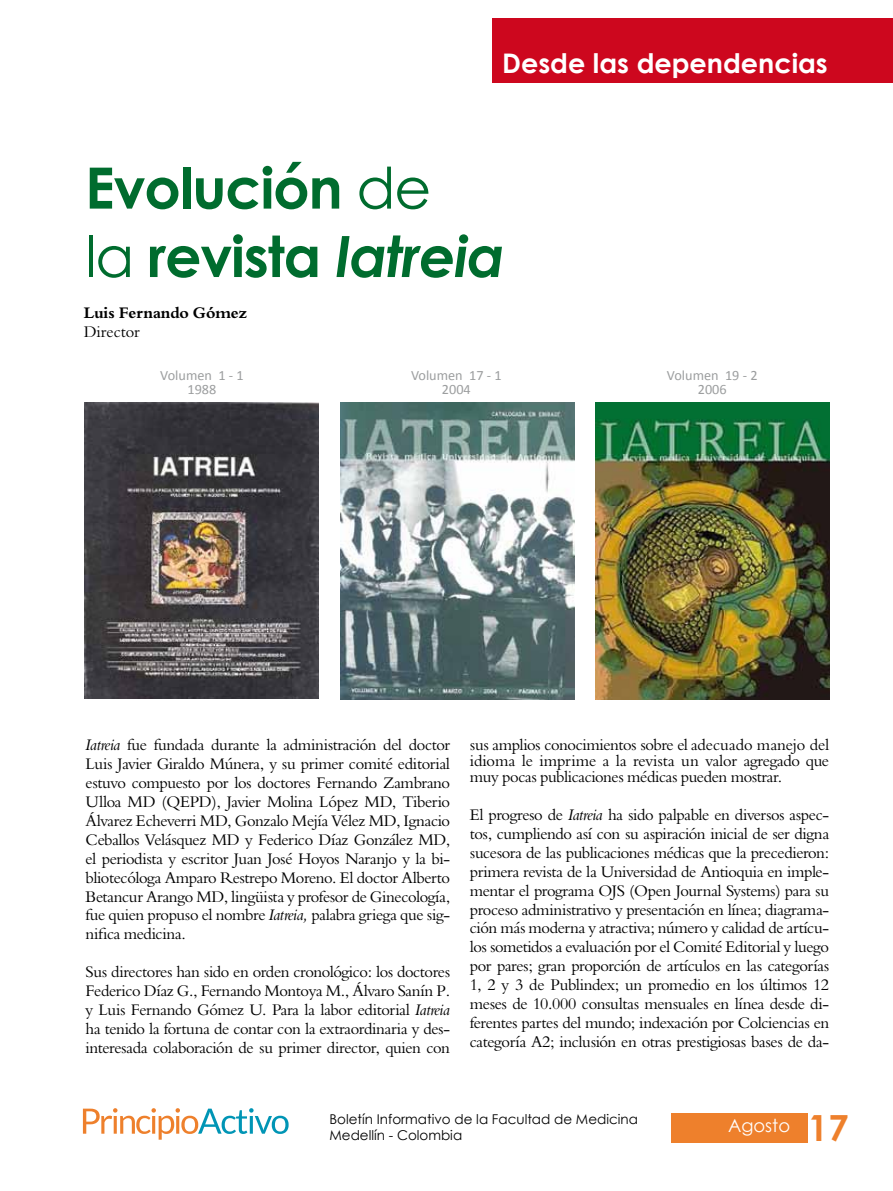
<style>
.page{position:relative;width:893px;height:1191px;background:#fff}
.page>*{position:absolute;margin:0;border:0;box-sizing:border-box;transform-origin:0 0}
.t1{font:700 57px/68.4px "Century Gothic";letter-spacing:-.02em;color:#006c2e}
.t2{font:700 27px "Century Gothic";color:#fff}
.t3{font:18px "Century Gothic";color:#fff}
.t4{font:15.75px/18.9px "Bergamo Std";letter-spacing:-.02em;color:#000;text-align:justify}
.t5{font:700 15.75px "Bergamo Std";letter-spacing:-.005em;color:#000}
.t6{font:15.75px "Bergamo Std";color:#000}
.t7{font:14.25px/14.1px "Calibri";color:#9c9e9f;text-align:center}
.t8{font:13.5px/16.2px "Century Gothic";color:#000}
.s1{font-weight:400}
.s2{font-style:italic}
.s3{font-weight:700;font-size:36px;color:#ee802c}
</style>
<div class="page">
<div style="left:671px;top:1113px;width:137px;height:30px;background:#ee802c"></div>
<svg style="left:83px;top:1108px;width:206px;height:31px"></svg>
<img style="left:85px;top:402px;width:234px;height:297px">
<img style="left:340px;top:402px;width:234px;height:297px">
<img style="left:595px;top:402px;width:234px;height:297px">
<div style="left:492px;top:18px;width:401px;height:65px;background:#cd071e"></div>
<h2 class="t2" style="left:502px;top:43px;width:327px">Desde las dependencias</h2>
<h1 class="t1" style="left:85px;top:151px;width:421px">Evolución <span class="s1">de<br>la</span> revista <span class="s2">Iatreia</span></h1>
<p class="t5" style="left:84px;top:304px;width:165px">Luis Fernando Gómez</p>
<p class="t6" style="left:84px;top:322px;width:58px">Director</p>
<p class="t7" style="left:160px;top:368px;width:85px">Volumen 1 - 1<br>1988</p>
<p class="t7" style="left:411px;top:368px;width:92px">Volumen 17 - 1<br>2004</p>
<p class="t7" style="left:667px;top:368px;width:92px">Volumen 19 - 2<br>2006</p>
<p class="t4" style="left:86px;top:735px;width:366px"><span class="s2">Iatreia</span> fue fundada durante la administración del doctor Luis Javier Giraldo Múnera, y su primer comité editorial estuvo compuesto por los doctores Fernando Zambrano Ulloa MD (QEPD), Javier Molina López MD, Tiberio Álvarez Echeverri MD, Gonzalo Mejía Vélez MD, Ignacio Ceballos Velásquez MD y Federico Díaz González MD, el periodista y escritor Juan José Hoyos Naranjo y la bi&shy;bliotecóloga Amparo Restrepo Moreno. El doctor Alberto Betancur Arango MD, lingüista y profesor de Ginecología, fue quien propuso el nombre <span class="s2">Iatreia,</span> palabra griega que sig&shy;nifica medicina.</p>
<p class="t4" style="left:86px;top:962px;width:366px">Sus directores han sido en orden cronológico: los doctores Federico Díaz G., Fernando Montoya M., Álvaro Sanín P. y Luis Fernando Gómez U. Para la labor editorial <span class="s2">Iatreia </span>ha tenido la fortuna de contar con la extraordinaria y des&shy;interesada colaboración de su primer director, quien con</p>
<p class="t4" style="left:470px;top:737px;width:361px;line-height:15.9px">sus amplios conocimientos sobre el adecuado manejo del idioma le imprime a la revista un valor agregado que muy pocas publicaciones médicas pueden mostrar.</p>
<p class="t4" style="left:470px;top:805px;width:361px">El progreso de <span class="s2">Iatreia</span> ha sido palpable en diversos aspec&shy;tos, cumpliendo así con su aspiración inicial de ser digna sucesora de las publicaciones médicas que la precedieron: primera revista de la Universidad de Antioquia en imple&shy;mentar el programa OJS (Open Journal Systems) para su proceso administrativo y presentación en línea; diagrama&shy;ción más moderna y atractiva; número y calidad de artícu&shy;los sometidos a evaluación por el Comité Editorial y luego por pares; gran proporción de artículos en las categorías 1, 2 y 3 de Publindex; un promedio en los últimos 12 meses de 10.000 consultas mensuales en línea desde di&shy;ferentes partes del mundo; indexación por Colciencias en categoría A2; inclusión en otras prestigiosas bases de da-</p>
<p class="t8" style="left:330px;top:1111px;width:310px">Boletín Informativo de la Facultad de Medicina<br>Medellín - Colombia</p>
<p class="t3" style="left:728px;top:1113px;width:122px">Agosto <span class="s3">17</span></p>
</div>
